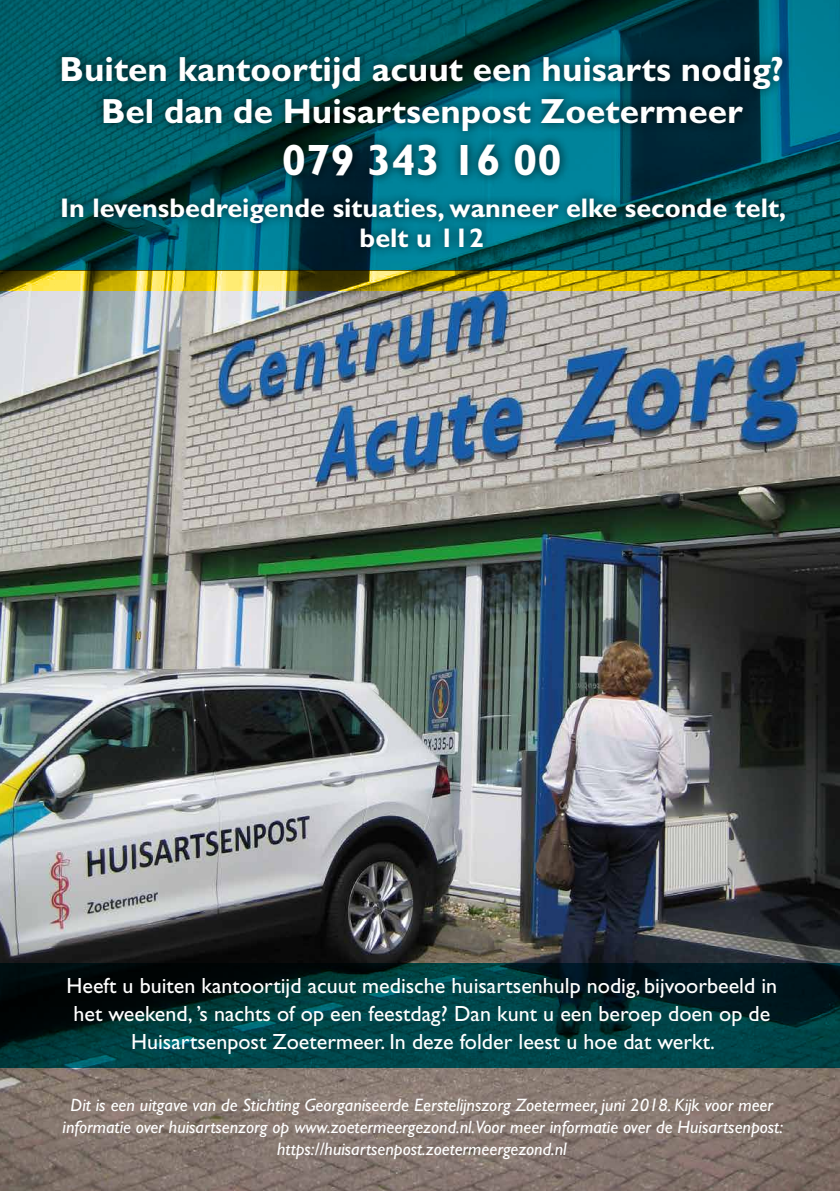
<style>
.page{position:relative;width:840px;height:1191px;background:#fff}
.page>*{position:absolute;margin:0;border:0;box-sizing:border-box;transform-origin:0 0}
.t1{font:700 44px "Gill Sans Std";color:#fff}
.t2{font:700 35px/42px "Gill Sans Std";color:#fff;text-align:center}
.t3{font:700 27px/30px "Gill Sans Std";color:#fff;text-align:center}
.t4{font:22px/28px "Gill Sans Std";color:#fff;text-align:center}
.t5{font:italic 18px/22px "Gill Sans Std";color:#fff;text-align:center}
</style>
<div class="page">
<img style="left:0;top:291px;width:839px;height:900px">
<svg style="left:0;top:0;width:839px;height:270px"></svg>
<div style="left:52px;top:46px;width:743px;height:212px;background:#000;opacity:.75"></div>
<svg style="left:0;top:270px;width:839px;height:21px"></svg>
<svg style="left:0;top:963px;width:839px;height:104px"></svg>
<h2 class="t2" style="left:60px;top:48px;width:725px">Buiten kantoortijd acuut een huisarts nodig?<br>Bel dan de Huisartsenpost Zoetermeer</h2>
<h1 class="t1" style="left:282px;top:134px;width:281px">079 343 16 00</h1>
<h3 class="t3" style="left:60px;top:192px;width:727px">In levensbedreigende situaties, wanneer elke seconde telt, belt u 112</h3>
<p class="t4" style="left:66px;top:971px;width:712px">Heeft u buiten kantoortijd acuut medische huisartsenhulp nodig, bijvoorbeeld in het weekend, ’s nachts of op een feestdag? Dan kunt u een beroep doen op de<br>Huisartsenpost Zoetermeer. In deze folder leest u hoe dat werkt.</p>
<p class="t5" style="left:63px;top:1093px;width:721px">Dit is een uitgave van de Stichting Georganiseerde Eerstelijnszorg Zoetermeer, juni 2018. Kijk voor meer informatie over huisartsenzorg op www.zoetermeergezond.nl.Voor meer informatie over de Huisartsenpost: https://huisartsenpost.zoetermeergezond.nl</p>
</div>
